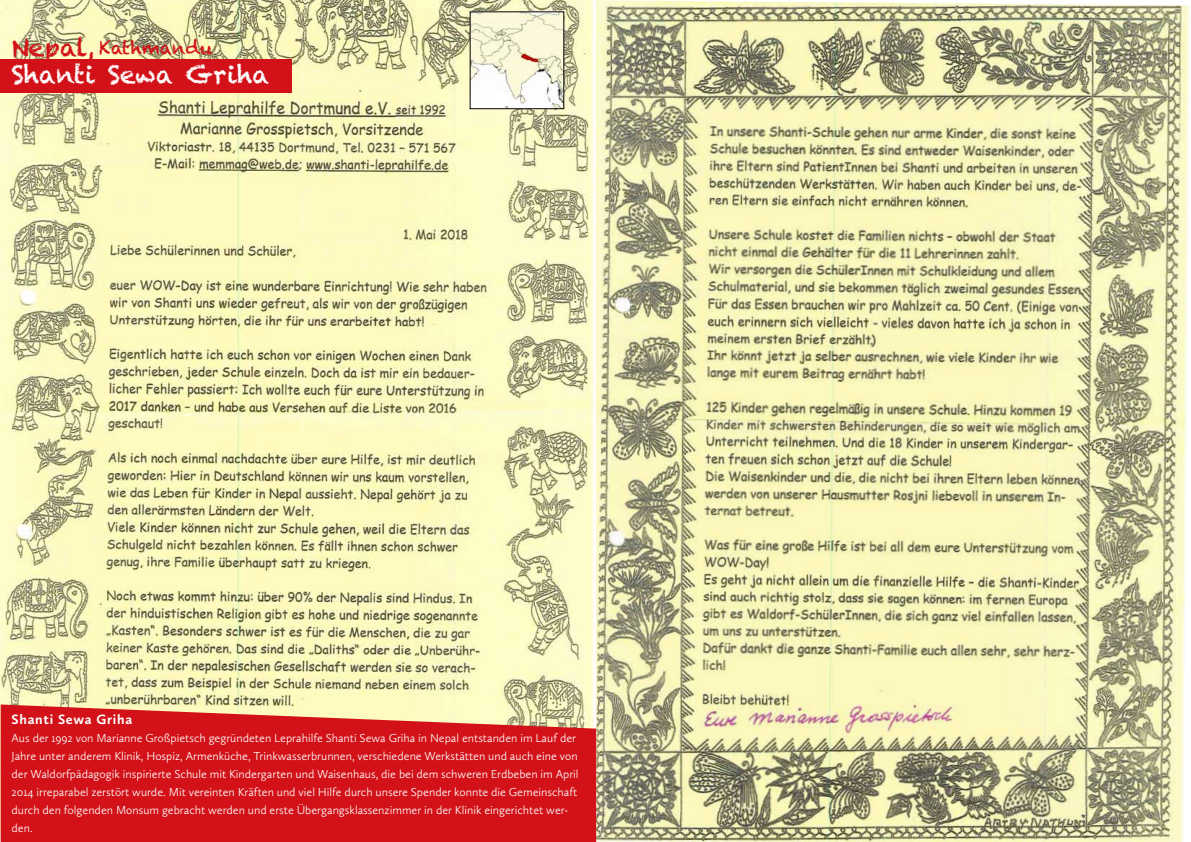
<style>
.page{position:relative;width:1191px;height:842px;background:#fff}
.page>*{position:absolute;margin:0;border:0;box-sizing:border-box;transform-origin:0 0}
.t1{font:25px "Chalkduster";color:#fff}
.t2{font:18px "Chalkduster";color:#d21218}
.t3{font:700 14px "Calluna Sans";letter-spacing:.05em;color:#fff}
.t4{font:300 12px/18px "Calluna Sans";color:#fff}
.s1{font-size:25px}
</style>
<div class="page">
<img style="left:596px;top:0;width:594px;height:842px">
<img style="left:0;top:0;width:594px;height:842px">
<svg style="left:1px;top:704px;width:595px;height:138px;background:#d42526"></svg>
<div style="left:0;top:59px;width:292px;height:33px;background:#d21218"></div>
<img style="left:471px;top:13px;width:91px;height:94px">
<div style="left:495px;top:93px;width:13px;height:13px;background:#fff"></div>
<h2 class="t2" style="left:11px;top:38px;width:203px"><span class="s1">Nepal,</span> Kathmandu</h2>
<h1 class="t1" style="left:11px;top:60px;width:260px">Shanti Sewa Griha</h1>
<p class="t3" style="left:12px;top:710px;width:122px">Shanti Sewa Griha</p>
<p class="t4" style="left:12px;top:728px;width:568px">Aus der 1992 von Marianne Großpietsch gegründeten Leprahilfe Shanti Sewa Griha in Nepal entstanden im Lauf der Jahre unter anderem Klinik, Hospiz, Armenküche, Trinkwasserbrunnen, verschiedene Werkstätten und auch eine von der Waldorfpädagogik inspirierte Schule mit Kindergarten und Waisenhaus, die bei dem schweren Erdbeben im April 2014 irreparabel zerstört wurde. Mit vereinten Kräften und viel Hilfe durch unsere Spender konnte die Gemeinschaft durch den folgenden Monsum gebracht werden und erste Übergangsklassenzimmer in der Klinik eingerichtet wer&shy;den.</p>
</div>
